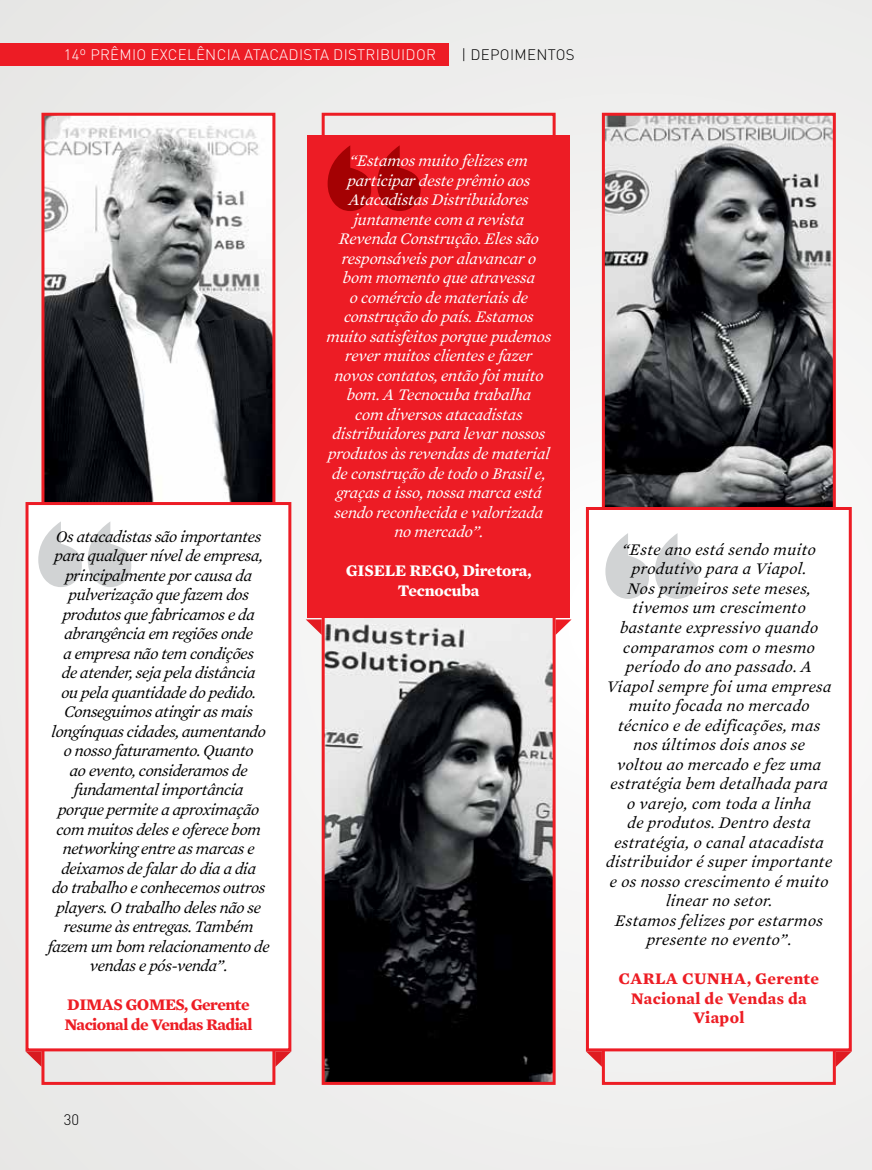
<style>
.page{position:relative;width:872px;height:1170px;background:#fff}
.page>*{position:absolute;margin:0;border:0;box-sizing:border-box;transform-origin:0 0}
.t1{font:italic 16.5px/19.5px "Mercury Text G1";letter-spacing:-.02em;color:#000;text-align:center}
.t2{font:italic 16.5px/19.5px "Mercury Text G1";letter-spacing:-.01em;color:#fff;text-align:center}
.t3{font:italic 16.5px/19.5px "Mercury Text G1";letter-spacing:.02em;color:#000;text-align:center}
.t4{font:700 16.5px/19.5px "Mercury Text G1";letter-spacing:.02em;color:#ed1d24;text-align:center}
.t5{font:700 16.5px/19.5px "Mercury Text G1";letter-spacing:-.03em;color:#ed1d24}
.t6{font:700 16.5px/19.5px "Mercury Text G1";letter-spacing:-.01em;color:#fff;text-align:center}
.t7{font:300 15px "DIN Pro";letter-spacing:.02em;color:#fff}
.t8{font:300 15px "DIN Pro";letter-spacing:.02em;color:#000}
</style>
<div class="page">
<div style="left:0;top:0;width:872px;height:1169px;background:#eeedec"></div>
<div style="left:0;top:43px;width:449px;height:23px;background:#ed1c25"></div>
<img style="left:45px;top:117px;width:226px;height:385px">
<div style="left:41px;top:113px;width:234px;height:971px;border:3px solid #ed1d24"></div>
<div style="left:26px;top:502px;width:265px;height:549px;background:#fff;border:3px solid #ed1c25"></div>
<svg style="left:38px;top:521px;width:93px;height:66px"></svg>
<svg style="left:26px;top:1051px;width:15px;height:15px"></svg>
<svg style="left:275px;top:1051px;width:16px;height:15px"></svg>
<img style="left:326px;top:624px;width:225px;height:456px">
<div style="left:322px;top:113px;width:233px;height:971px;border:3px solid #ed1d24"></div>
<div style="left:307px;top:135px;width:263px;height:483px;background:#ed1c25"></div>
<svg style="left:306px;top:619px;width:16px;height:16px"></svg>
<svg style="left:555px;top:619px;width:16px;height:16px"></svg>
<svg style="left:328px;top:145px;width:93px;height:66px"></svg>
<img style="left:606px;top:117px;width:226px;height:390px">
<div style="left:602px;top:113px;width:234px;height:971px;border:3px solid #ed1d24"></div>
<div style="left:586px;top:507px;width:265px;height:544px;background:#fff;border:3px solid #ed1c25"></div>
<svg style="left:605px;top:533px;width:93px;height:65px"></svg>
<svg style="left:586px;top:1051px;width:16px;height:15px"></svg>
<svg style="left:836px;top:1051px;width:15px;height:15px"></svg>
<p class="t7" style="left:64px;top:45px;width:374px">14º PRÊMIO EXCELÊNCIA ATACADISTA DISTRIBUIDOR</p>
<p class="t8" style="left:461px;top:45px;width:115px">| DEPOIMENTOS</p>
<p class="t1" style="left:47px;top:525px;width:225px">Os atacadistas são importantes para qualquer nível de empresa, principalmente por causa da pulverização que fazem dos produtos que fabricamos e da abrangência em regiões onde<br>a empresa não tem condições<br>de atender, seja pela distância<br>ou pela quantidade do pedido.<br>Conseguimos atingir as mais longínquas cidades, aumentando o nosso faturamento. Quanto<br>ao evento, consideramos de fundamental importância<br>porque permite a aproximação com muitos deles e oferece bom networking entre as marcas e deixamos de falar do dia a dia<br>do trabalho e conhecemos outros players. O trabalho deles não se resume às entregas. Também fazem um bom relacionamento de vendas e pós-venda”.</p>
<p class="t5" style="left:64px;top:993px;width:189px">DIMAS GOMES, Gerente<br>Nacional de Vendas Radial</p>
<p class="t8" style="left:64px;top:1109px;width:17px">30</p>
<p class="t2" style="left:326px;top:150px;width:228px">“Estamos muito felizes em participar deste prêmio aos<br>Atacadistas Distribuidores juntamente com a revista<br>Revenda Construção. Eles são responsáveis por alavancar o bom momento que atravessa<br>o comércio de materiais de construção do país. Estamos muito satisfeitos porque pudemos rever muitos clientes e fazer novos contatos, então foi muito bom. A Tecnocuba trabalha<br>com diversos atacadistas distribuidores para levar nossos produtos às revendas de material de construção de todo o Brasil e, graças a isso, nossa marca está sendo reconhecida e valorizada no mercado”.</p>
<p class="t6" style="left:346px;top:560px;width:187px">GISELE REGO, Diretora,<br>Tecnocuba</p>
<p class="t3" style="left:606px;top:538px;width:229px">“Este ano está sendo muito produtivo para a Viapol.<br>Nos primeiros sete meses, tivemos um crescimento bastante expressivo quando comparamos com o mesmo período do ano passado. A<br>Viapol sempre foi uma empresa muito focada no mercado técnico e de edificações, mas nos últimos dois anos se<br>voltou ao mercado e fez uma estratégia bem detalhada para o varejo, com toda a linha<br>de produtos. Dentro desta estratégia, o canal atacadista distribuidor é super importante e os nosso crescimento é muito linear no setor.<br>Estamos felizes por estarmos presente no evento”.</p>
<p class="t4" style="left:618px;top:968px;width:202px">CARLA CUNHA, Gerente<br>Nacional de Vendas da<br>Viapol</p>
</div>
